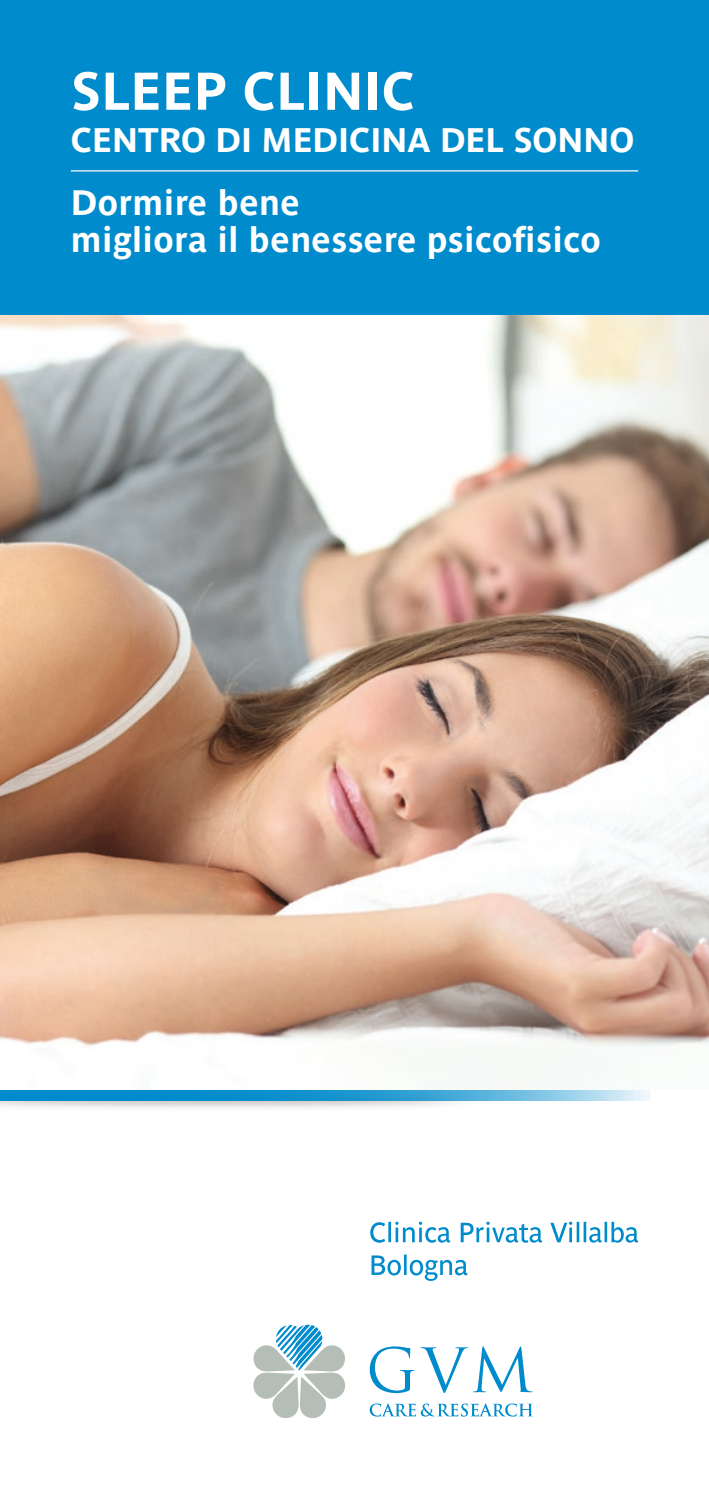
<style>
.page{position:relative;width:709px;height:1489px;background:#fff}
.page>*{position:absolute;margin:0;border:0;box-sizing:border-box;transform-origin:0 0}
.t1{font:700 52.5px "Parisine Ptf";letter-spacing:.01em;color:#fff}
.t2{font:700 35px/37.5px "Parisine Ptf";letter-spacing:.01em;color:#fff}
.t3{font:700 33.75px "Parisine Ptf";color:#fff}
</style>
<div class="page">
<svg style="left:370px;top:1346px;width:44px;height:46px"></svg>
<svg style="left:420px;top:1346px;width:112px;height:46px"></svg>
<svg style="left:253px;top:1324px;width:92px;height:93px"></svg>
<svg style="left:369px;top:1403px;width:164px;height:13px"></svg>
<svg style="left:371px;top:1254px;width:96px;height:26px"></svg>
<svg style="left:370px;top:1221px;width:268px;height:21px"></svg>
<div style="left:0;top:0;width:709px;height:316px;background:#008bcc"></div>
<img style="left:0;top:316px;width:709px;height:731px">
<img style="left:0;top:1100px;width:527px;height:8px">
<svg style="left:0;top:1090px;width:649px;height:10px;background:#36a2d5"></svg>
<hr style="left:71px;top:170px;width:567px;height:1px;background:#fff">
<h1 class="t1" style="left:71px;top:52px;width:345px">SLEEP CLINIC</h1>
<p class="t3" style="left:71px;top:115px;width:565px">CENTRO DI MEDICINA DEL SONNO</p>
<p class="t2" style="left:71px;top:180px;width:531px">Dormire bene<br>migliora il benessere psicofisico</p>
</div>
